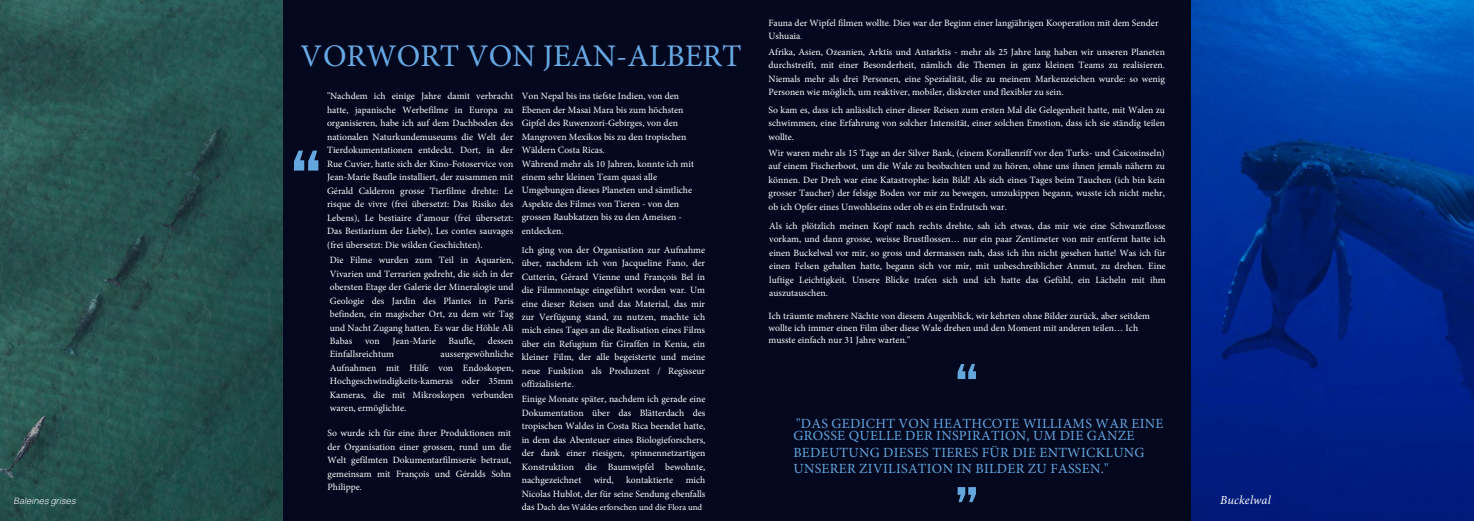
<style>
.page{position:relative;width:1474px;height:521px;background:#fff}
.page>*{position:absolute;margin:0;border:0;box-sizing:border-box;transform-origin:0 0}
.t1{font:96.95px "Bebas Neue";color:#64a6de}
.t2{font:72.89px/123px "Bebas Neue";color:#64a6de}
.t3{font:31.5px "Minion Pro";color:#64a6de}
.t4{font:14px/12.1px "Minion Pro";letter-spacing:.02em;color:#64a6de}
.t5{font:italic 12.25px "Minion Pro";letter-spacing:.015em;color:#fff}
.t6{font:9.62px/13.5px "Minion Pro";color:#fff;text-align:justify}
.t7{font:8.75px "Minion Pro";color:#fff}
.t8{font:italic 200 8.75px "Manrope";color:#fff}
.s1{font-size:8.75px;color:#64a6de}
.s2{font-size:8.75px}
.s3{font-size:9.62px}
</style>
<div class="page">
<div style="left:0;top:0;width:1473px;height:521px;background:#04081f"></div>
<img style="left:0;top:0;width:283px;height:521px">
<img style="left:1191px;top:0;width:282px;height:521px">
<p class="t6" style="left:768px;top:16px;width:391px">Fauna der Wipfel filmen wollte. Dies war der Beginn einer langjährigen Kooperation mit dem Sender<br>Ushuaia<span class="s1">.</span></p>
<p class="t6" style="left:768px;top:45px;width:398px">Afrika, Asien, Ozeanien, Arktis und Antarktis - mehr als 25 Jahre lang haben wir unseren Planeten durchstreift, mit einer Besonderheit, nämlich die Themen in ganz kleinen Teams zu realisieren.<br>Niemals mehr als drei Personen, eine Spezialität, die zu meinem Markenzeichen wurde: so wenig Personen wie möglich, um reaktiver, mobiler, diskreter und flexibler zu sein.</p>
<p class="t6" style="left:768px;top:103px;width:398px">So kam es, dass ich anlässlich einer dieser Reisen zum ersten Mal die Gelegenheit hatte, mit Walen zu schwimmen, eine Erfahrung von solcher Intensität, einer solchen Emotion, dass ich sie ständig teilen wollte.</p>
<p class="t6" style="left:768px;top:146px;width:398px">Wir waren mehr als 15 Tage an der Silver Bank, (einem Korallenriff vor den Turks- und Caicosinseln) auf einem Fischerboot, um die Wale zu beobachten und zu hören, ohne uns ihnen jemals nähern zu können. Der Dreh war eine Katastrophe: kein Bild! Als sich eines Tages beim Tauchen (ich bin kein grosser Taucher) der felsige Boden vor mir zu bewegen, umzukippen begann, wusste ich nicht mehr, ob ich Opfer eines Unwohlseins oder ob es ein Erdrutsch war.</p>
<p class="t6" style="left:769px;top:219px;width:398px">Als ich plötzlich meinen Kopf nach rechts drehte, sah ich etwas, das mir wie eine Schwanzflosse vorkam, und dann grosse, weisse Brustflossen… nur ein paar Zentimeter von mir entfernt hatte ich einen Buckelwal vor mir, so gross und dermassen nah, dass ich ihn nicht gesehen hatte! Was ich für einen Felsen gehalten hatte, begann sich vor mir, mit unbeschreiblicher Anmut, zu drehen. Eine luftige Leichtigkeit. Unsere Blicke trafen sich und ich hatte das Gefühl, ein Lächeln mit ihm auszutauschen.</p>
<p class="t6" style="left:768px;top:311px;width:383px;line-height:11.5px;text-align:left">Ich träumte mehrere Nächte von diesem Augenblick, wir kehrten ohne Bilder zurück, aber seitdem wollte ich immer einen Film über diese Wale drehen und den Moment mit anderen teilen… Ich musste einfach nur 31 Jahre warten."</p>
<h3 class="t3" style="left:301px;top:35px;width:442px">VORWORT VON JEAN-ALBERT</h3>
<p class="t6" style="left:521px;top:89px;width:174px;text-align:left">Von Nepal bis ins tiefste Indien, von den Ebenen der Masai Mara bis zum höchsten Gipfel des Ruwenzori-Gebirges, von den Mangroven Mexikos bis zu den tropischen Wäldern Costa Ricas.<br>Während mehr als 10 Jahren, konnte ich mit einem sehr kleinen Team quasi alle Umgebungen dieses Planeten und sämtliche Aspekte des Filmes von Tieren - von den grossen Raubkatzen bis zu den Ameisen - entdecken.</p>
<p class="t6" style="left:522px;top:243px;width:185px"><span class="s2">I</span>ch ging von der Organisation zur Aufnahme über, nachdem ich von Jacqueline Fano, der Cutterin, Gérard Vienne und François Bel in die Filmmontage eingeführt worden war. Um eine dieser Reisen und das Material, das mir zur Verfügung stand, zu nutzen, machte ich mich eines Tages an die Realisation eines Films über ein Refugium für Giraffen in Kenia, ein kleiner Film, der alle begeisterte und meine neue Funktion als Produzent / Regisseur offizialisierte.</p>
<p class="t6" style="left:521px;top:393px;width:185px">Einige Monate später, nachdem ich gerade eine Dokumentation über das Blätterdach des tropischen Waldes in Costa Rica beendet hatte, in dem das Abenteuer eines Biologieforschers, der dank einer riesigen, spinnennetzartigen Konstruktion die Baumwipfel bewohnte, nachgezeichnet</p>
<p class="t6" style="left:327px;top:90px;width:188px">"Nachdem ich einige Jahre damit verbracht hatte, japanische Werbefilme in Europa zu organisieren, habe ich auf dem Dachboden des nationalen Naturkundemuseums die Welt der Tierdokumentationen entdeckt. Dort, in der Rue Cuvier, hatte sich der Kino-Fotoservice von Jean-Marie Baufle installiert, der zusammen mit Gérald Calderon grosse Tierfilme drehte: Le risque de vivre (frei übersetzt: Das Risiko des Lebens), Le bestiaire d’amour (frei übersetzt:<br>Das Bestiarium der Liebe), Les contes sauvages (frei übersetzt: Die wilden Geschichten).</p>
<p class="t6" style="left:330px;top:253px;width:185px">Die Filme wurden zum Teil in Aquarien, Vivarien und Terrarien gedreht, die sich in der obersten Etage der Galerie der Mineralogie und Geologie des Jardin des Plantes in Paris befinden, ein magischer Ort, zu dem wir Tag und Nacht Zugang hatten. Es war die Höhle Ali Babas</p>
<h1 class="t1" style="left:290px;top:132px;width:34px">“</h1>
<p class="t6" style="left:365px;top:334px;width:16px">von</p>
<p class="t6" style="left:392px;top:334px;width:45px">Jean-Marie</p>
<p class="t6" style="left:448px;top:334px;width:28px">Baufle,</p>
<p class="t6" style="left:488px;top:334px;width:27px">dessen</p>
<p class="t6" style="left:330px;top:348px;width:66px">Einfallsreichtum</p>
<p class="t6" style="left:330px;top:348px;width:185px;text-indent:111px">aussergewöhnliche Aufnahmen mit Hilfe von Endoskopen, Hochgeschwindigkeits-kameras oder 35mm Kameras, die mit Mikroskopen verbunden waren, ermöglichte.</p>
<p class="t6" style="left:327px;top:426px;width:185px">So wurde ich für eine ihrer Produktionen mit der Organisation einer grossen, rund um die Welt gefilmten Dokumentarfilmserie betraut, gemeinsam mit François und Géralds Sohn Philippe.</p>
<h2 class="t2" style="left:954px;top:327px;width:26px">“ ”</h2>
<h3 class="t4" style="left:793px;top:417px;width:371px">"DAS GEDICHT VON HEATHCOTE WILLIAMS WAR EINE<br>GROSSE QUELLE DER INSPIRATION, UM DIE GANZE</h3>
<h3 class="t4" style="left:793px;top:444px;width:353px;line-height:16.8px">BEDEUTUNG DIESES TIERES FÜR DIE ENTWICKLUNG<br>UNSERER ZIVILISATION IN BILDER ZU FASSEN."</h3>
<p class="t6" style="left:521px;top:473px;width:185px;text-align:right">mich<br>Nicolas Hublot, der für seine Sendung ebenfalls</p>
<p class="t7" style="left:521px;top:501px;width:182px"><span class="s3">das D</span>ach des Waldes erforschen und die Flora und</p>
<p class="t6" style="left:593px;top:473px;width:22px">wird,</p>
<p class="t6" style="left:626px;top:473px;width:49px">kontaktierte</p>
<p class="t8" style="left:14px;top:495px;width:66px">Baleines grises</p>
<p class="t5" style="left:1220px;top:491px;width:52px">Buckelwal</p>
</div>
